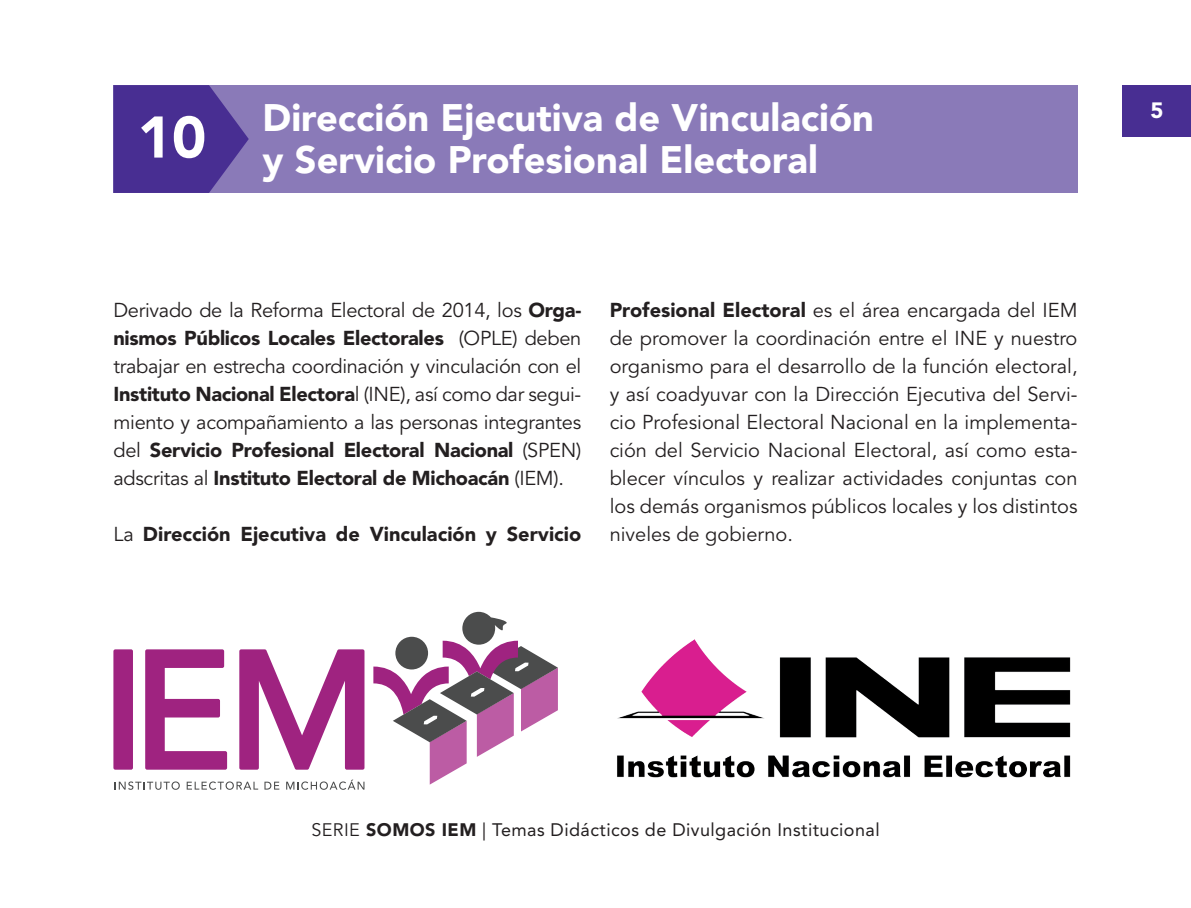
<style>
.page{position:relative;width:1191px;height:908px;background:#fff}
.page>*{position:absolute;margin:0;border:0;box-sizing:border-box;transform-origin:0 0}
.t1{font:900 38px/42px "Avenir LT Std";color:#fff}
.t2{font:900 22px "Avenir LT Std";color:#fff}
.t3{font:20px/28px "Avenir LT Std";letter-spacing:-.01em;color:#231f20;text-align:justify}
.t4{font:900 20px "Avenir LT Std";color:#231f20}
.t5{font:18px "Avenir LT Std";letter-spacing:.025em;color:#231f20}
.s1{font-weight:900}
.s2{font-weight:400}
.s3{font-style:inherit}
</style>
<div class="page">
<div style="left:1123px;top:85px;width:68px;height:51px;background:#482e92"></div>
<div style="left:113px;top:85px;width:964px;height:108px;background:#8a7ab8"></div>
<svg style="left:113px;top:85px;width:136px;height:108px;background:#523997"></svg>
<img style="left:617px;top:639px;width:454px;height:139px">
<svg style="left:373px;top:611px;width:185px;height:173px"></svg>
<div style="left:113px;top:649px;width:20px;height:120px;background:#9f2380;border-radius:2px"></div>
<svg style="left:145px;top:649px;width:82px;height:120px"></svg>
<svg style="left:239px;top:649px;width:125px;height:120px"></svg>
<svg style="left:114px;top:781px;width:66px;height:8px"></svg>
<svg style="left:187px;top:781px;width:71px;height:8px"></svg>
<svg style="left:264px;top:781px;width:15px;height:8px"></svg>
<svg style="left:286px;top:779px;width:78px;height:10px"></svg>
<h1 class="t1" style="left:138px;top:97px;width:738px;text-indent:125px">Dirección Ejecutiva de Vinculación<br><sup>10</sup> y Servicio Profesional Electoral</h1>
<p class="t3" style="left:113px;top:296px;width:469px">Derivado de la Reforma Electoral de 2014, los <span class="s1">Orga&shy;nismos Públicos Locales Electorales</span> (OPLE) deben trabajar en estrecha coordinación y vinculación con el <span class="s1">Instituto Nacional Electora</span>l (INE), así como dar segui&shy;miento y acompañamiento a las personas integrantes del <span class="s1">Servicio Profesional Electoral Nacional</span> (SPEN) adscritas al <span class="s1">Instituto Electoral de Michoacán</span> (IEM).</p>
<p class="t4" style="left:113px;top:522px;width:469px"><span class="s2">La</span> Dirección Ejecutiva de Vinculación y Servicio</p>
<p class="t3" style="left:609px;top:296px;width:469px"><span class="s1">Profesional Electoral</span> es el área encargada del IEM de promover la coordinación entre el INE y nuestro organismo para el desarrollo de la función electoral, y así coadyuvar con la Dirección Ejecutiva del Servi&shy;cio Profesional Electoral Nacional en la implementa&shy;ción del Servicio Nacional Electoral, así como esta&shy;blecer vínculos y realizar actividades conjuntas con los demás organismos públicos locales y los distintos niveles de gobierno.</p>
<p class="t2" style="left:1150px;top:96px;width:15px">5</p>
<p class="t5" style="left:311px;top:819px;width:570px"><span class="s3">SERIE</span> <span class="s1">SOMOS IEM</span> | Temas Didácticos de Divulgación Institucional</p>
</div>
